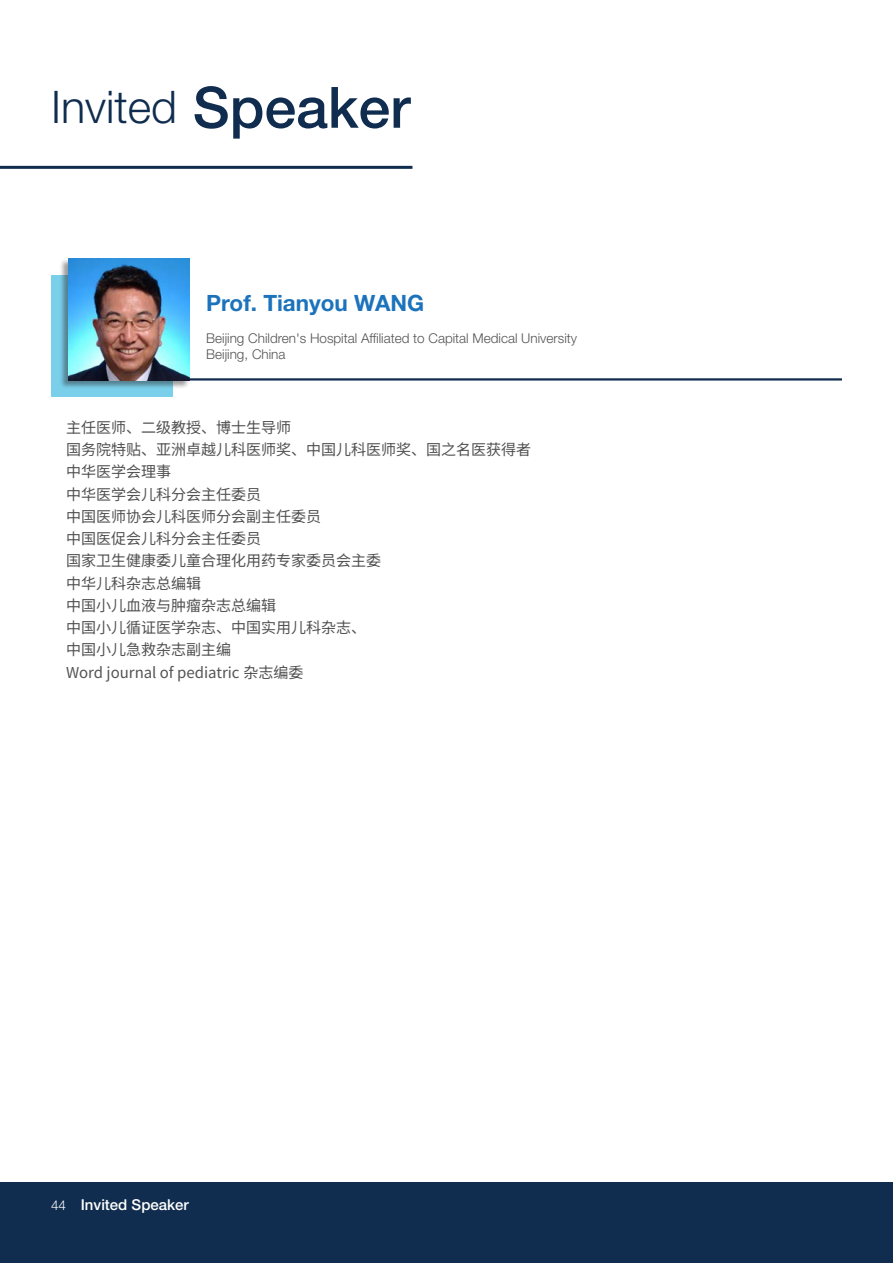
<style>
.page{position:relative;width:893px;height:1263px;background:#fff}
.page>*{position:absolute;margin:0;border:0;box-sizing:border-box;transform-origin:0 0}
.t1{font:300 45px "Helvetica Neue LT Std";color:#102d4f}
.t2{font:700 22.5px "Helvetica Neue LT Std";color:#1c73bc}
.t3{font:15px "Noto Sans SC";color:#545454}
.t4{font:500 15px "Helvetica Neue LT Std";color:#fff}
.t5{font:300 13.5px "Helvetica Neue LT Std";color:#545454}
.t6{font:300 13.5px "Helvetica Neue LT Std";color:#fff}
.s1{font-weight:500;font-size:57px}
</style>
<div class="page">
<div style="left:0;top:1182px;width:893px;height:81px;background:#102d4f"></div>
<hr style="left:0;top:166px;width:412px;height:3px;background:#102d4f">
<hr style="left:68px;top:378px;width:774px;height:3px;background:#102d4f">
<div style="left:51px;top:275px;width:121px;height:121px;background:#7ad0eb"></div>
<div style="left:59px;top:258px;width:131px;height:131px;background:#231f20;opacity:.45"></div>
<img style="left:68px;top:259px;width:121px;height:122px">
<p class="t1" style="left:51px;top:80px;width:361px">Invited <span class="s1">Speaker</span></p>
<p class="t2" style="left:206px;top:289px;width:219px">Prof. Tianyou WANG</p>
<p class="t5" style="left:206px;top:330px;width:372px">Beijing Children's Hospital Affiliated to Capital Medical University</p>
<p class="t5" style="left:206px;top:346px;width:81px">Beijing, China</p>
<p class="t3" style="left:66px;top:419px;width:227px">主任医师、二级教授、博士生导师</p>
<p class="t3" style="left:66px;top:441px;width:467px">国务院特贴、亚洲卓越儿科医师奖、中国儿科医师奖、国之名医获得者</p>
<p class="t3" style="left:66px;top:463px;width:106px">中华医学会理事</p>
<p class="t3" style="left:66px;top:486px;width:197px">中华医学会儿科分会主任委员</p>
<p class="t3" style="left:66px;top:508px;width:257px">中国医师协会儿科医师分会副主任委员</p>
<p class="t3" style="left:66px;top:530px;width:197px">中国医促会儿科分会主任委员</p>
<p class="t3" style="left:66px;top:552px;width:317px">国家卫生健康委儿童合理化用药专家委员会主委</p>
<p class="t3" style="left:66px;top:574px;width:137px">中华儿科杂志总编辑</p>
<p class="t3" style="left:66px;top:597px;width:212px">中国小儿血液与肿瘤杂志总编辑</p>
<p class="t3" style="left:66px;top:619px;width:302px">中国小儿循证医学杂志、中国实用儿科杂志、</p>
<p class="t3" style="left:66px;top:641px;width:167px">中国小儿急救杂志副主编</p>
<p class="t3" style="left:66px;top:663px;width:239px">Word journal of pediatric 杂志编委</p>
<p class="t6" style="left:51px;top:1197px;width:17px">44</p>
<p class="t4" style="left:81px;top:1195px;width:110px">Invited Speaker</p>
</div>
